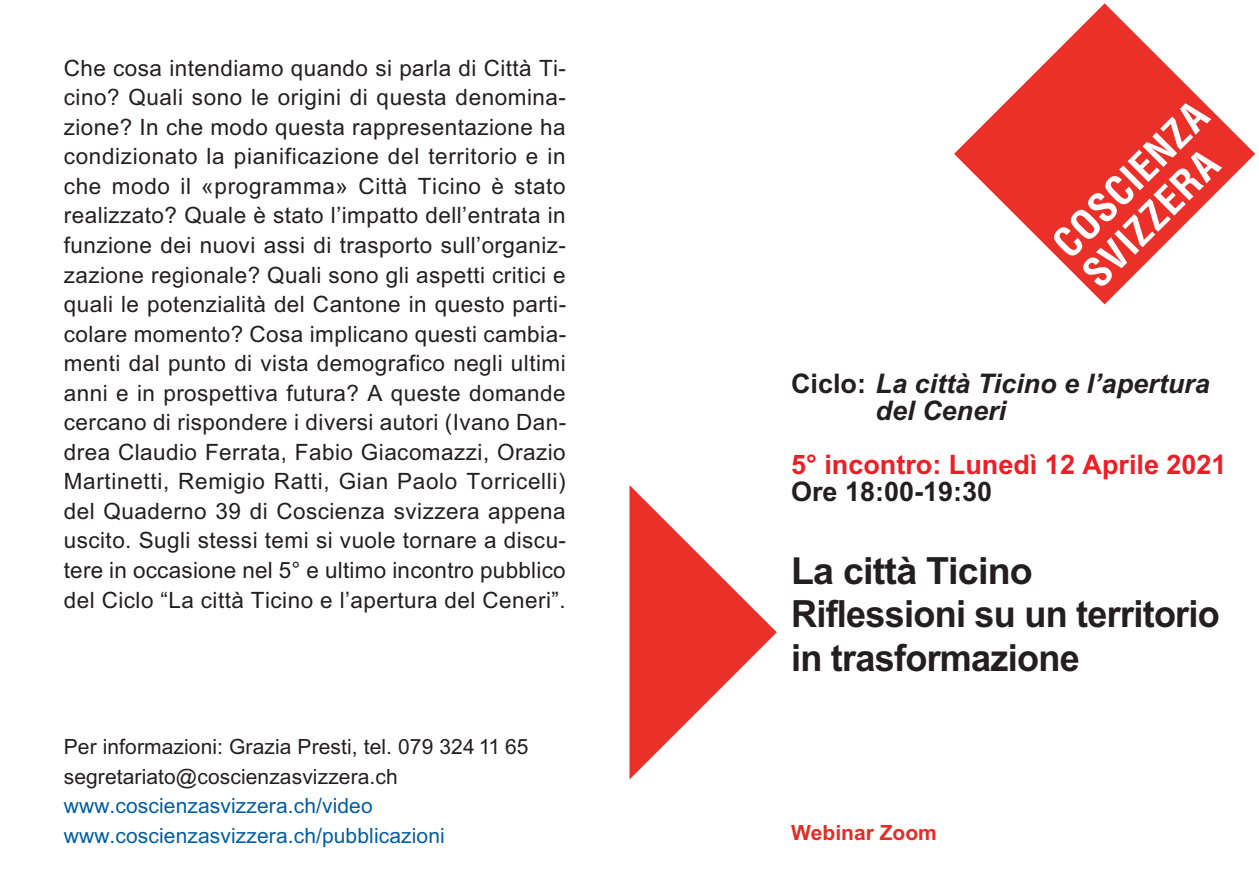
<style>
.page{position:relative;width:1259px;height:893px;background:#fff}
.page>*{position:absolute;margin:0;border:0;box-sizing:border-box;transform-origin:0 0}
.t1{font:700 37.5px/43.5px "Arial";letter-spacing:-.02em;color:#231f20}
.t2{font:italic 700 27px/27px "Arial";color:#231f20}
.t3{font:700 27px "Arial";color:#ee1e24}
.t4{font:700 27px "Arial";color:#231f20}
.t5{font:22.5px/29.5px "Arial";letter-spacing:.02em;color:#231f20;text-align:justify}
.t6{font:21px/29.5px "Arial";letter-spacing:.005em;color:#231f20}
.t7{font:21px/29.5px "Arial";letter-spacing:.005em;color:#015da4}
.t8{font:700 21px "Arial";color:#e32d25}
.s1{font-style:normal}
</style>
<div class="page">
<svg style="left:954px;top:3px;width:301px;height:301px"></svg>
<svg style="left:1051px;top:103px;width:171px;height:184px"></svg>
<svg style="left:629px;top:485px;width:148px;height:294px"></svg>
<p class="t5" style="left:64px;top:53px;width:504px">Che cosa intendiamo quando si parla di Città Ti&shy;cino? Quali sono le origini di questa denomina&shy;zione? In che modo questa rappresentazione ha condizionato la pianificazione del territorio e in che modo il «programma» Città Ticino è stato realizzato? Quale è stato l’impatto dell’entrata in funzione dei nuovi assi di trasporto sull’organiz&shy;zazione regionale? Quali sono gli aspetti critici e quali le potenzialità del Cantone in questo parti&shy;colare momento? Cosa implicano questi cambia&shy;menti dal punto di vista demografico negli ultimi anni e in prospettiva futura? A queste domande cercano di rispondere i diversi autori (Ivano Dan&shy;drea Claudio Ferrata, Fabio Giacomazzi, Orazio Martinetti, Remigio Ratti, Gian Paolo Torricelli) del Quaderno 39 di Coscienza svizzera appena uscito. Sugli stessi temi si vuole tornare a discu&shy;tere in occasione nel 5° e ultimo incontro pubblico del Ciclo “La città Ticino e l’apertura del Ceneri”.</p>
<p class="t6" style="left:64px;top:732px;width:466px">Per informazioni: Grazia Presti, tel. 079 324 11 65 segretariato@coscienzasvizzera.ch</p>
<p class="t7" style="left:64px;top:791px;width:382px">www.coscienzasvizzera.ch/video www.coscienzasvizzera.ch/pubblicazioni</p>
<p class="t2" style="left:875px;top:370px;width:336px;text-indent:-84px"><span class="s1">Ciclo:</span> La città Ticino e l’apertura del Ceneri</p>
<p class="t3" style="left:791px;top:449px;width:437px">5° incontro: Lunedì 12 Aprile 2021</p>
<p class="t4" style="left:791px;top:476px;width:203px">Ore 18:00-19:30</p>
<h1 class="t1" style="left:791px;top:549px;width:430px">La città Ticino<br>Riflessioni su un territorio in trasformazione</h1>
<p class="t8" style="left:791px;top:821px;width:147px">Webinar Zoom</p>
</div>
